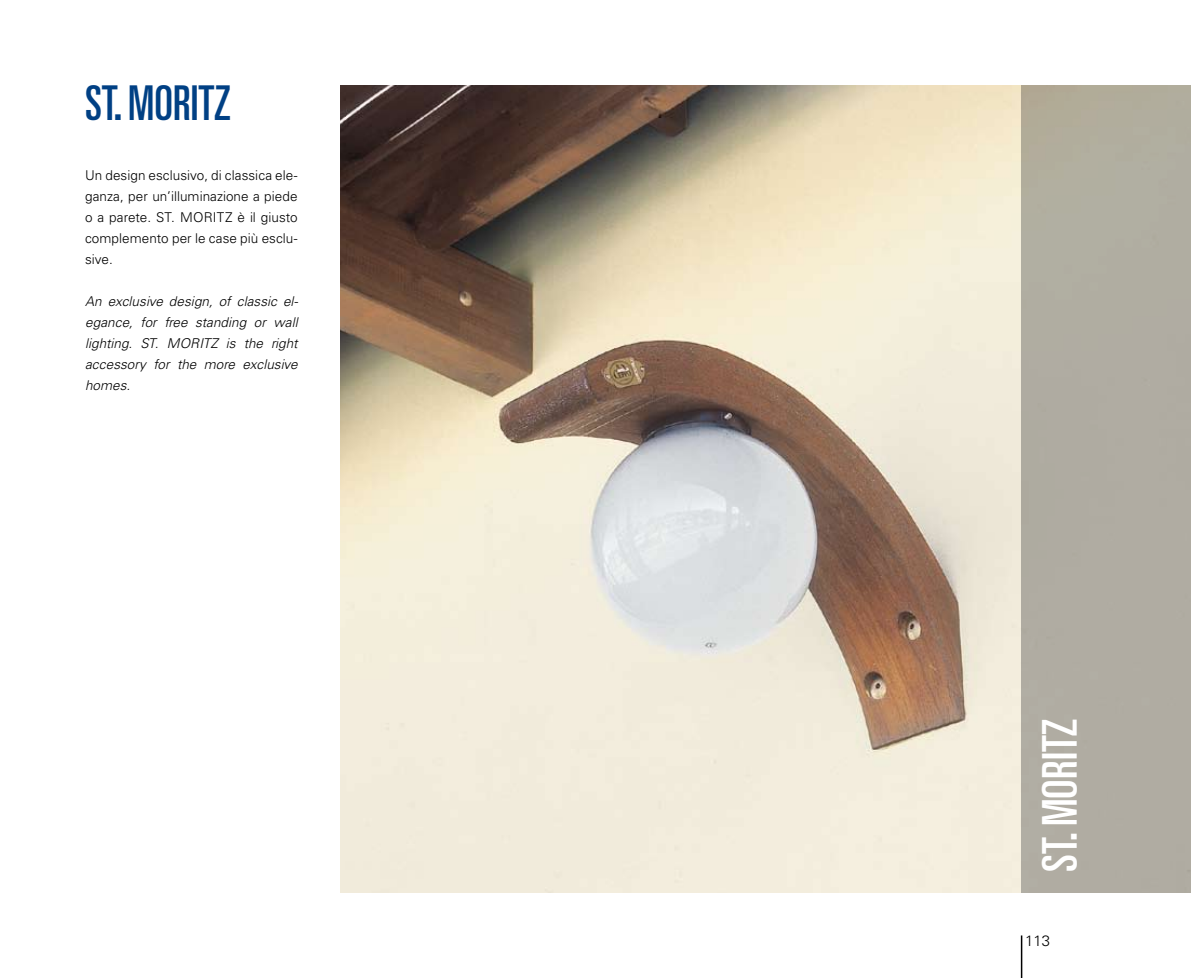
<style>
.page{position:relative;width:1191px;height:978px;background:#fff}
.page>*{position:absolute;margin:0;border:0;box-sizing:border-box;transform-origin:0 0}
.t1{font:ultra-condensed 48px "Univers LT Std";color:#fff}
.t2{font:ultra-condensed 48px "Univers LT Std";color:#004084;scale:.95 1}
.t3{font:300 15px "Univers LT Std";color:#000}
.t4{font:300 13.5px/21px "Univers LT Std";letter-spacing:.005em;color:#000;text-align:justify}
.t5{font:italic 300 13.5px/21px "Univers LT Std";letter-spacing:.005em;color:#000;text-align:justify}
</style>
<div class="page">
<hr style="left:1020px;top:935px;width:2px;height:43px;background:#000">
<img style="left:340px;top:85px;width:680px;height:808px">
<div style="left:1020px;top:85px;width:171px;height:808px;background:#b0aca2"></div>
<h1 class="t2" style="left:85px;top:75px;width:155px">ST. MORITZ</h1>
<p class="t4" style="left:85px;top:165px;width:214px">Un design esclusivo, di classica ele&shy;ganza, per un’illuminazione a piede o a parete. ST. MORITZ è il giusto complemento per le case più esclu&shy;sive.</p>
<p class="t5" style="left:85px;top:291px;width:214px">An exclusive design, of classic el&shy;egance, for free standing or wall lighting. ST. MORITZ is the right accessory for the more exclusive homes.</p>
<h1 class="t1" style="left:1032px;top:872px;width:155px;rotate:-90deg">ST. MORITZ</h1>
<p class="t3" style="left:1025px;top:932px;width:27px">113</p>
</div>
